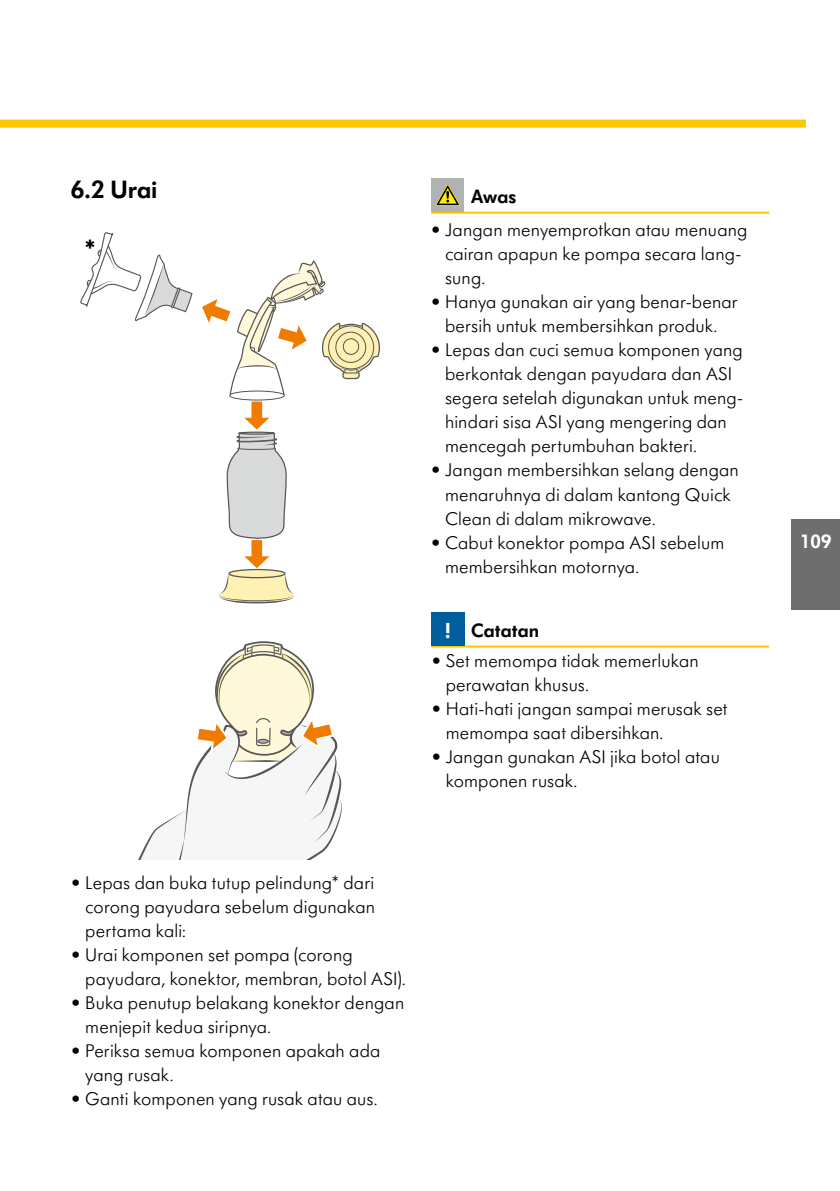
<style>
.page{position:relative;width:840px;height:1191px;background:#fff}
.page>*{position:absolute;margin:0;border:0;box-sizing:border-box;transform-origin:0 0}
.t1{font:600 26px "Futura SB Medela";color:#000}
.t2{font:600 24px "Futura SB Medela";color:#fff}
.t3{font:600 20px "Futura SB Medela";letter-spacing:.005em;color:#000}
.t4{font:600 20px "Futura SB Medela";color:#fff}
.t5{font:300 19px/24px "Futura SB Medela";letter-spacing:.01em;color:#000}
</style>
<div class="page">
<div style="left:0;top:120px;width:805px;height:8px;background:#fec800"></div>
<div style="left:791px;top:519px;width:48px;height:90px;background:#6e6e6e"></div>
<hr style="left:431px;top:645px;width:337px;height:2px;background:#fec800">
<hr style="left:431px;top:212px;width:337px;height:2px;background:#fec800">
<div style="left:431px;top:179px;width:33px;height:33px;background:#b1b2b3"></div>
<svg style="left:436px;top:185px;width:23px;height:21px"></svg>
<div style="left:431px;top:612px;width:33px;height:33px;background:#005e9f"></div>
<svg style="left:80px;top:232px;width:300px;height:371px"></svg>
<svg style="left:138px;top:641px;width:204px;height:218px"></svg>
<h1 class="t1" style="left:71px;top:174px;width:88px">6.2 Urai</h1>
<h1 class="t1" style="left:85px;top:234px;width:12px">*</h1>
<p class="t3" style="left:471px;top:185px;width:47px">Awas</p>
<p class="t5" style="left:445px;top:218px;width:304px;text-indent:-14px">• Jangan menyemprotkan atau menuang cairan apapun ke pompa secara lang&shy;sung.</p>
<p class="t5" style="left:430px;top:290px;width:308px;text-align:center">• Hanya gunakan air yang benar-benar bersih untuk membersihkan produk.</p>
<p class="t5" style="left:445px;top:338px;width:299px;text-indent:-14px">• Lepas dan cuci semua komponen yang berkontak dengan payudara dan ASI segera setelah digunakan untuk meng&shy;hindari sisa ASI yang mengering dan mencegah pertumbuhan bakteri.</p>
<p class="t5" style="left:445px;top:458px;width:295px;text-indent:-14px">• Jangan membersihkan selang dengan menaruhnya di dalam kantong Quick<br>Clean di dalam mikrowave.</p>
<p class="t5" style="left:445px;top:530px;width:280px;text-indent:-14px">• Cabut konektor pompa ASI sebelum membersihkan motornya.</p>
<p class="t2" style="left:450px;top:645px;width:7px;rotate:-180deg">i</p>
<p class="t5" style="left:445px;top:649px;width:254px;text-indent:-14px">• Set memompa tidak memerlukan perawatan khusus.</p>
<p class="t5" style="left:445px;top:697px;width:283px;text-indent:-14px">• Hati-hati jangan sampai merusak set memompa saat dibersihkan.</p>
<p class="t5" style="left:445px;top:745px;width:275px;text-indent:-14px">• Jangan gunakan ASI jika botol atau komponen rusak.</p>
<p class="t3" style="left:471px;top:618px;width:70px">Catatan</p>
<p class="t5" style="left:85px;top:870px;width:291px;text-align:justify;text-indent:-14px">• Lepas dan buka tutup pelindung* dari corong payudara sebelum digunakan pertama kali:</p>
<p class="t5" style="left:85px;top:942px;width:322px;text-indent:-14px">• Urai komponen set pompa (corong payudara, konektor, membran, botol ASI).</p>
<p class="t5" style="left:85px;top:990px;width:320px;text-indent:-14px">• Buka penutup belakang konektor dengan menjepit kedua siripnya.</p>
<p class="t5" style="left:85px;top:1038px;width:296px;text-indent:-14px">• Periksa semua komponen apakah ada yang rusak.</p>
<p class="t5" style="left:71px;top:1086px;width:308px">• Ganti komponen yang rusak atau aus.</p>
<p class="t4" style="left:799px;top:530px;width:33px">109</p>
</div>
